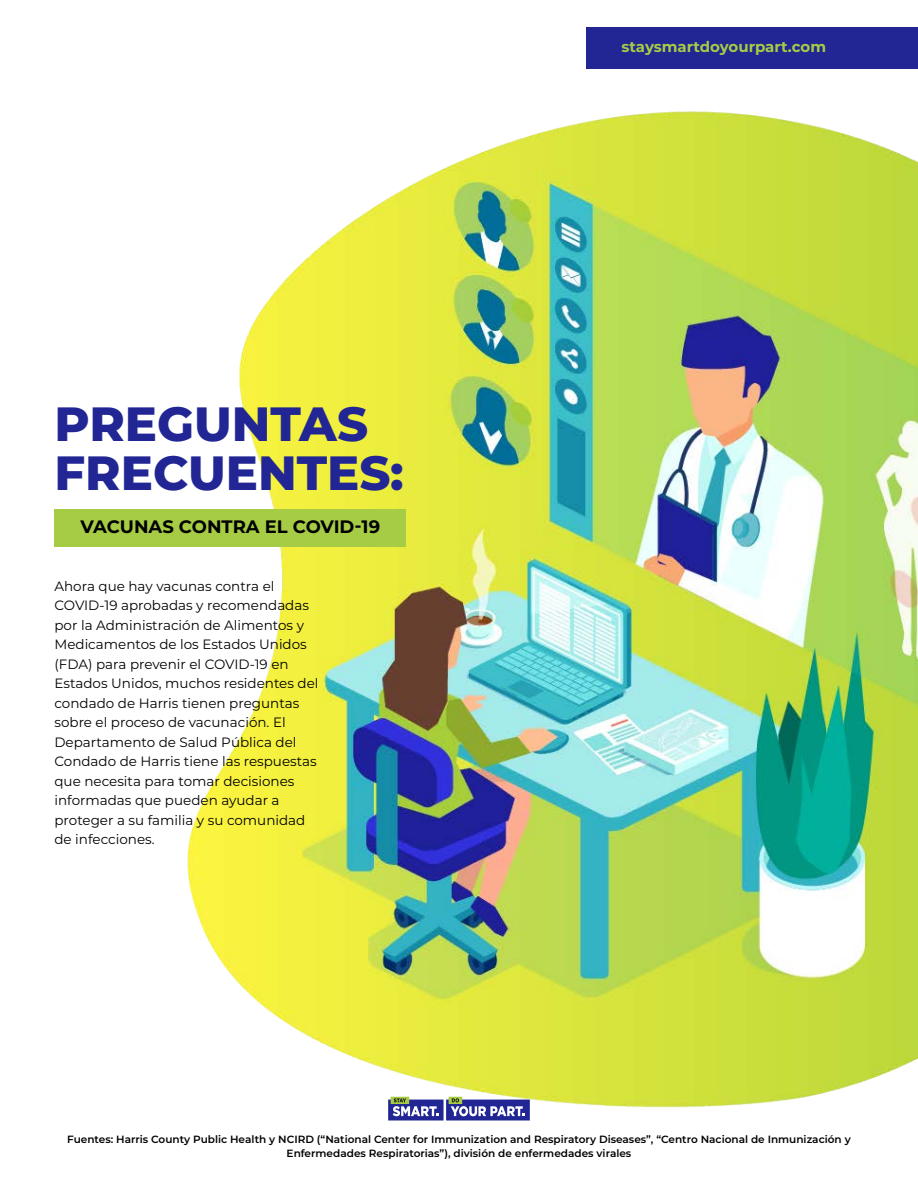
<style>
.page{position:relative;width:918px;height:1188px;background:#fff}
.page>*{position:absolute;margin:0;border:0;box-sizing:border-box;transform-origin:0 0}
.t1{font:800 48px/49.5px "Montserrat";color:#212694}
.t2{font:700 18px "Montserrat";color:#000}
.t3{font:700 15px "Montserrat";color:#a6cc45}
.t4{font:13.5px/19.5px "Montserrat";color:#000}
.t5{font:600 10.5px/13.5px "Montserrat";color:#000;text-align:center}
</style>
<div class="page">
<img style="left:174px;top:111px;width:744px;height:997px">
<div style="left:54px;top:509px;width:352px;height:37px;background:#a6cc45"></div>
<div style="left:587px;top:27px;width:331px;height:41px;background:#212694"></div>
<svg style="left:388px;top:1097px;width:142px;height:24px"></svg>
<h1 class="t1" style="left:54px;top:396px;width:351px">PREGUNTAS<br>FRECUENTES:</h1>
<h2 class="t2" style="left:80px;top:514px;width:301px">VACUNAS CONTRA EL COVID-19</h2>
<p class="t4" style="left:54px;top:576px;width:266px">Ahora que hay vacunas contra el COVID-19 aprobadas y recomendadas por la Administración de Alimentos y Medicamentos de los Estados Unidos (FDA) para prevenir el COVID-19 en Estados Unidos, muchos residentes del condado de Harris tienen preguntas sobre el proceso de vacunación. El Departamento de Salud Pública del Condado de Harris tiene las respuestas que necesita para tomar decisiones informadas que pueden ayudar a proteger a su familia y su comunidad de infecciones.</p>
<p class="t3" style="left:621px;top:36px;width:206px">staysmartdoyourpart.com</p>
<p class="t5" style="left:67px;top:1132px;width:785px">Fuentes: Harris County Public Health y NCIRD (“National Center for Immunization and Respiratory Diseases”, “Centro Nacional de Inmunización y<br>Enfermedades Respiratorias”), división de enfermedades virales</p>
</div>
